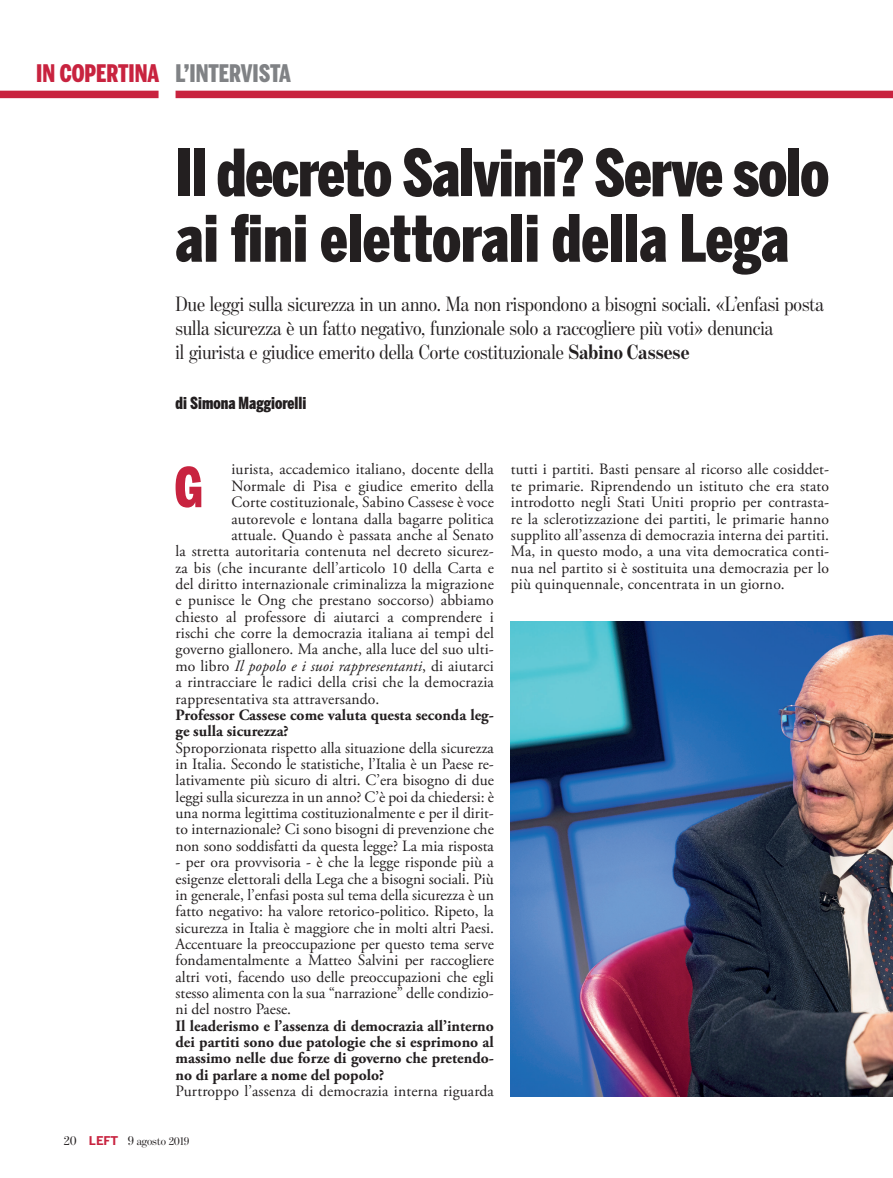
<style>
.page{position:relative;width:893px;height:1178px;background:#fff}
.page>*{position:absolute;margin:0;border:0;box-sizing:border-box;transform-origin:0 0}
.t1{font:900 64.5px/65.4px "Benton Sans Comp";letter-spacing:-.015em;color:#231f20}
.t2{font:900 54.75px "Benton Sans Comp";color:#c8233f}
.t3{font:900 24px "Benton Sans Comp";color:#808285}
.t4{font:21px/24.3px "Benton Mod Disp Cond";color:#231f20}
.t5{font:900 16.5px "Benton Sans Comp";color:#231f20}
.t6{font:15.75px/16.4px "Adobe Garamond Pro";letter-spacing:.01em;color:#231f20;text-align:justify}
.t7{font:700 15.75px/16.4px "Adobe Garamond Pro";color:#231f20}
.t8{font:italic 15.75px "Adobe Garamond Pro";letter-spacing:.01em;color:#231f20}
.t9{font:12px "Benton Mod Disp";color:#231f20}
.s1{color:#c8233f}
.s2{font-weight:700}
.s3{font-style:normal}
.s4{font-size:13.5px}
.s5{font-family:"Benton Sans";font-weight:700;color:#c8233f}
</style>
<div class="page">
<div style="left:176px;top:91px;width:717px;height:7px;background:#c8233f"></div>
<div style="left:0;top:91px;width:159px;height:7px;background:#c8233f"></div>
<img style="left:511px;top:622px;width:382px;height:474px">
<h3 class="t3" style="left:36px;top:59px;width:256px"><span class="s1">IN COPERTINA</span> L’INTERVISTA</h3>
<h1 class="t1" style="left:176px;top:140px;width:655px">Il decreto Salvini? Serve solo ai fini elettorali della Lega</h1>
<p class="t4" style="left:176px;top:292px;width:650px">Due leggi sulla sicurezza in un anno. Ma non rispondono a bisogni sociali. «L’enfasi posta sulla sicurezza è un fatto negativo, funzionale solo a raccogliere più voti» denuncia<br>il giurista e giudice emerito della Corte costituzionale <span class="s2">Sabino Cassese</span></p>
<p class="t5" style="left:176px;top:393px;width:132px">di Simona Maggiorelli</p>
<p class="t6" style="left:231px;top:462px;width:264px">iurista, accademico italiano, docente della</p>
<p class="t6" style="left:231px;top:478px;width:264px">Normale di Pisa e giudice emerito della</p>
<p class="t6" style="left:231px;top:495px;width:264px">Corte costituzionale, Sabino Cassese è voce</p>
<p class="t6" style="left:231px;top:511px;width:264px">autorevole e lontana dalla bagarre politica</p>
<p class="t6" style="left:231px;top:527px;width:264px">attuale. Quando è passata anche al Senato</p>
<p class="t6" style="left:176px;top:544px;width:320px">la stretta autoritaria contenuta nel decreto sicurez-</p>
<p class="t6" style="left:176px;top:560px;width:320px">za bis (che incurante dell’articolo 10 della Carta e</p>
<p class="t6" style="left:176px;top:576px;width:320px">del diritto internazionale criminalizza la migrazione</p>
<p class="t6" style="left:176px;top:593px;width:320px">e punisce le Ong che prestano soccorso) abbiamo</p>
<p class="t6" style="left:176px;top:609px;width:320px">chiesto al professore di aiutarci a comprendere i</p>
<p class="t6" style="left:176px;top:625px;width:320px">rischi che corre la democrazia italiana ai tempi del</p>
<p class="t6" style="left:176px;top:642px;width:320px">governo giallonero. Ma anche, alla luce del suo ulti-</p>
<p class="t8" style="left:176px;top:656px;width:320px"><span class="s3">mo libro</span> Il popolo e i suoi rappresentanti<span class="s3">, di aiutarci</span></p>
<p class="t6" style="left:176px;top:674px;width:320px">a rintracciare le radici della crisi che la democrazia</p>
<p class="t6" style="left:176px;top:691px;width:205px">rappresentativa sta attraversando.</p>
<p class="t7" style="left:176px;top:707px;width:320px">Professor Cassese come valuta questa seconda leg&shy;ge sulla sicurezza?</p>
<p class="t6" style="left:176px;top:740px;width:320px">Sproporzionata rispetto alla situazione della sicurezza in Italia. Secondo le statistiche, l’Italia è un Paese re&shy;lativamente più sicuro di altri. C’era bisogno di due leggi sulla sicurezza in un anno? C’è poi da chiedersi: è una norma legittima costituzionalmente e per il dirit&shy;to internazionale? Ci sono bisogni di prevenzione che non sono soddisfatti da questa legge? La mia risposta</p>
<p class="t6" style="left:176px;top:854px;width:320px">- per ora provvisoria - è che la legge risponde più a esigenze elettorali della Lega che a bisogni sociali. Più in generale, l’enfasi posta sul tema della sicurezza è un fatto negativo: ha valore retorico-politico. Ripeto, la sicurezza in Italia è maggiore che in molti altri Paesi.<br>Accentuare la preoccupazione per questo tema serve fondamentalmente a Matteo Salvini per raccogliere altri voti, facendo uso delle preoccupazioni che egli stesso alimenta con la sua “narrazione” delle condizio&shy;ni del nostro Paese.</p>
<p class="t7" style="left:176px;top:1018px;width:320px;text-align:justify">Il leaderismo e l’assenza di democrazia all’interno dei partiti sono due patologie che si esprimono al massimo nelle due forze di governo che pretendo&shy;no di parlare a nome del popolo?</p>
<p class="t6" style="left:176px;top:1083px;width:320px">Purtroppo l’assenza di democrazia interna riguarda</p>
<h2 class="t2" style="left:175px;top:456px;width:30px">G</h2>
<p class="t9" style="left:64px;top:1134px;width:127px"><span class="s4">20</span> <span class="s5">LEFT</span> <span class="s4">9</span> agosto 2019</p>
<p class="t6" style="left:511px;top:462px;width:320px">tutti i partiti. Basti pensare al ricorso alle cosiddet&shy;te primarie. Riprendendo un istituto che era stato introdotto negli Stati Uniti proprio per contrasta&shy;re la sclerotizzazione dei partiti, le primarie hanno supplito all’assenza di democrazia interna dei partiti.<br>Ma, in questo modo, a una vita democratica conti&shy;nua nel partito si è sostituita una democrazia per lo più quinquennale, concentrata in un giorno.</p>
</div>
